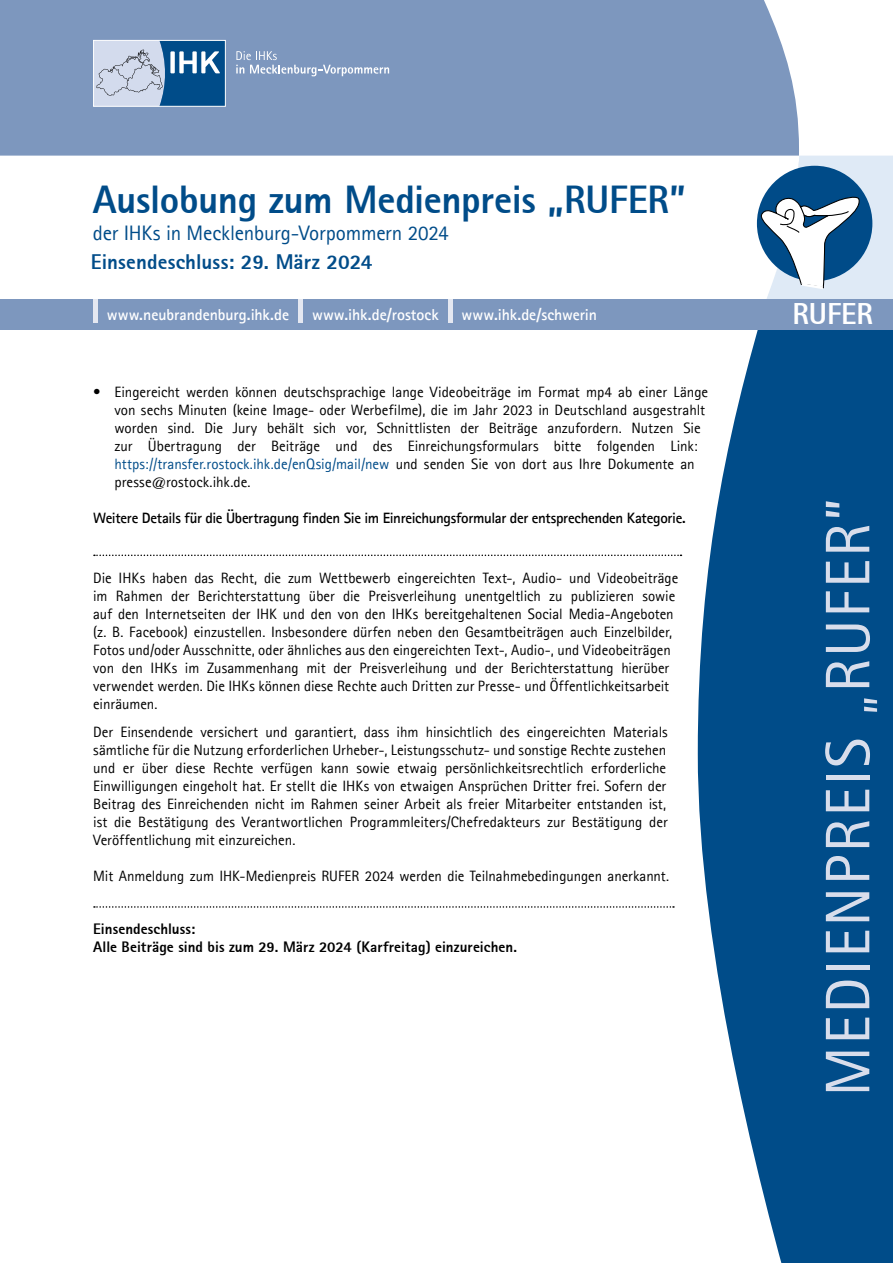
<style>
.page{position:relative;width:893px;height:1263px;background:#fff}
.page>*{position:absolute;margin:0;border:0;box-sizing:border-box;transform-origin:0 0}
.t1{font:63px "Agfa Rotis Sans Serif";letter-spacing:.03em;color:#d8ddeb}
.t2{font:800 39px "Agfa Rotis Sans Serif";letter-spacing:-.01em;color:#004c89}
.t3{font:800 29.85px "Agfa Rotis Sans Serif";letter-spacing:-.005em;color:#fff}
.t4{font:21px "Agfa Rotis Sans Serif";letter-spacing:-.01em;color:#004c89}
.t5{font:800 21px "Agfa Rotis Sans Serif";letter-spacing:.005em;color:#004c89}
.t6{font:700 15.9px "Agfa Rotis Sans Serif";color:#fff}
.t7{font:15px/18px "Agfa Rotis Sans Serif";color:#000}
.t8{font:700 15px "Agfa Rotis Sans Serif";letter-spacing:-.02em;color:#000}
.t9{font:800 15px/18px "Agfa Rotis Sans Serif";letter-spacing:.005em;color:#000}
.s1{color:#004c89}
</style>
<div class="page">
<div style="left:0;top:0;width:799px;height:156px;background:#7d97be"></div>
<svg style="left:698px;top:330px;width:195px;height:933px;fill:#004c89"></svg>
<div style="left:0;top:299px;width:893px;height:31px;background:#7d97be"></div>
<div style="left:93px;top:299px;width:5px;height:24px;background:#e5e8f1"></div>
<hr style="left:299px;top:299px;width:4px;height:24px;background:#e5e8f1">
<hr style="left:448px;top:299px;width:4px;height:24px;background:#e5e8f1">
<svg style="left:761px;top:156px;width:132px;height:143px"></svg>
<svg style="left:236px;top:51px;width:153px;height:25px;background:#90a6c7"></svg>
<svg style="left:95px;top:42px;width:129px;height:63px;background:#7b9dbf"></svg>
<div style="left:93px;top:40px;width:133px;height:67px;border:1px solid #fff"></div>
<svg style="left:94px;top:554px;width:587px;height:2px"></svg>
<svg style="left:94px;top:906px;width:580px;height:2px"></svg>
<h2 class="t2" style="left:93px;top:175px;width:595px">Auslobung zum Medienpreis „RUFER”</h2>
<h3 class="t4" style="left:93px;top:220px;width:357px">der IHKs in Mecklenburg-Vorpommern 2024</h3>
<h3 class="t5" style="left:91px;top:248px;width:283px">Einsendeschluss: 29. März 2024</h3>
<p class="t6" style="left:107px;top:304px;width:184px">www.neubrandenburg.ihk.de</p>
<p class="t6" style="left:312px;top:304px;width:128px">www.ihk.de/rostock</p>
<p class="t6" style="left:462px;top:304px;width:137px">www.ihk.de/schwerin</p>
<h3 class="t3" style="left:792px;top:295px;width:82px">RUFER</h3>
<p class="t7" style="left:114px;top:383px;width:595px;text-indent:-21px">• Eingereicht werden können deutschsprachige lange Videobeiträge im Format mp4 ab einer Länge von sechs Minuten (keine Image- oder Werbefilme), die im Jahr 2023 in Deutschland ausgestrahlt worden sind. Die Jury behält sich vor, Schnittlisten der Beiträge anzufordern. Nutzen Sie zur Übertragung der Beiträge und des Einreichungsformulars bitte folgenden Link: <span class="s1">https://transfer.rostock.ihk.de/enQsig/mail/new</span> und senden Sie von dort aus Ihre Dokumente an presse@rostock.ihk.de.</p>
<p class="t8" style="left:93px;top:508px;width:594px">Weitere Details für die Übertragung finden Sie im Einreichungsformular der entsprechenden Kategorie.</p>
<p class="t7" style="left:93px;top:568px;width:587px">Die IHKs haben das Recht, die zum Wettbewerb eingereichten Text-, Audio- und Videobeiträge im Rahmen der Berichterstattung über die Preisverleihung unentgeltlich zu publizieren sowie auf den Internetseiten der IHK und den von den IHKs bereitgehaltenen Social Media-Angeboten (z. B. Facebook) einzustellen. Insbesondere dürfen neben den Gesamtbeiträgen auch Einzelbilder, Fotos und/oder Ausschnitte, oder ähnliches aus den eingereichten Text-, Audio-, und Videobeiträgen von den IHKs im Zusammenhang mit der Preisverleihung und der Berichterstattung hierüber verwendet werden. Die IHKs können diese Rechte auch Dritten zur Presse- und Öffentlichkeitsarbeit einräumen.</p>
<p class="t7" style="left:93px;top:723px;width:576px;text-align:justify">Der Einsendende versichert und garantiert, dass ihm hinsichtlich des eingereichten Materials sämtliche für die Nutzung erforderlichen Urheber-, Leistungsschutz- und sonstige Rechte zustehen und er über diese Rechte verfügen kann sowie etwaig persönlichkeitsrechtlich erforderliche Einwilligungen eingeholt hat. Er stellt die IHKs von etwaigen Ansprüchen Dritter frei. Sofern der Beitrag des Einreichenden nicht im Rahmen seiner Arbeit als freier Mitarbeiter entstanden ist, ist die Bestätigung des Verantwortlichen Programmleiters/Chefredakteurs zur Bestätigung der Veröffentlichung mit einzureichen.</p>
<p class="t7" style="left:93px;top:867px;width:577px">Mit Anmeldung zum IHK-Medienpreis RUFER 2024 werden die Teilnahmebedingungen anerkannt.</p>
<p class="t9" style="left:93px;top:920px;width:425px">Einsendeschluss:<br>Alle Beiträge sind bis zum 29. März 2024 (Karfreitag) einzureichen.</p>
<h1 class="t1" style="left:810px;top:1096px;width:600px;rotate:-90deg">MEDIENPREIS „RUFER”</h1>
</div>
